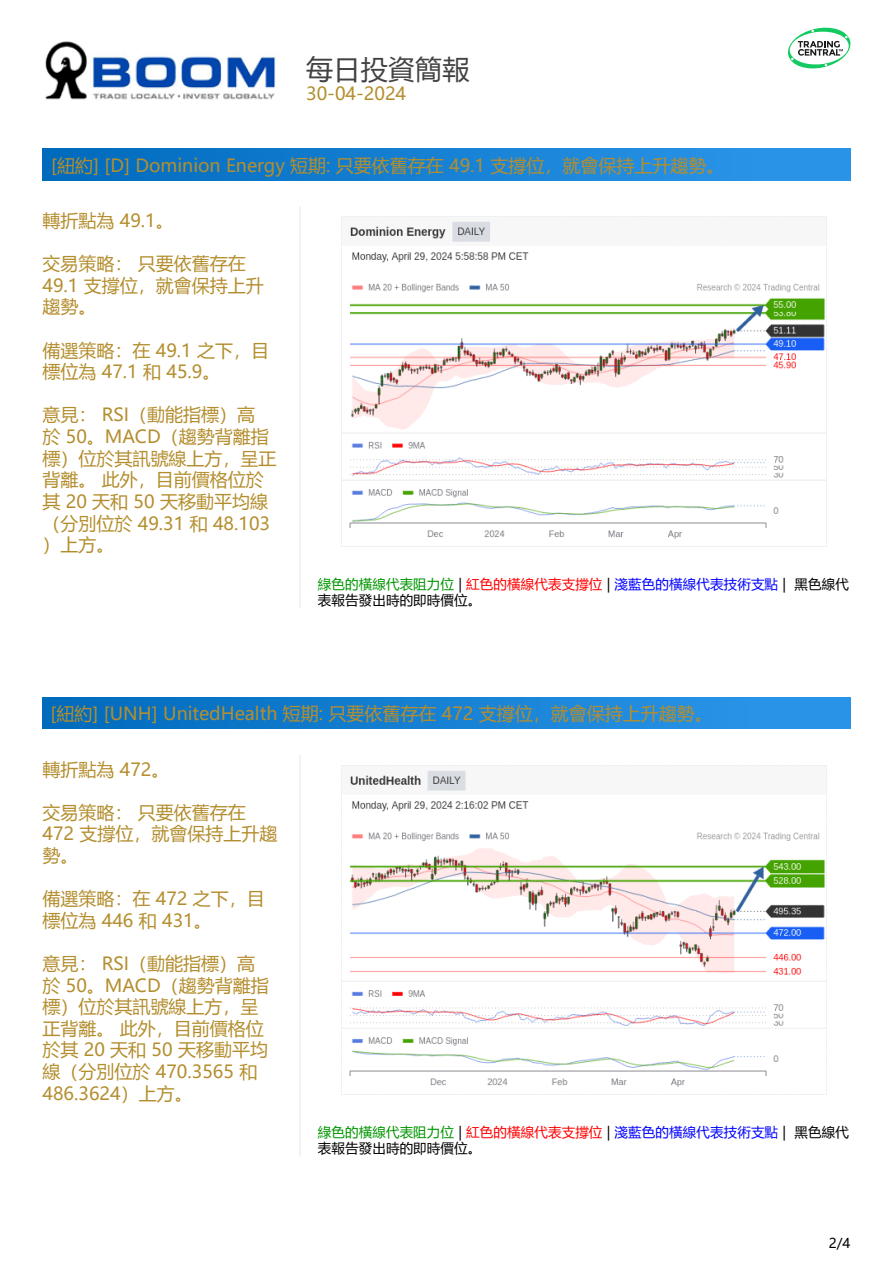
<style>
.page{position:relative;width:893px;height:1263px;background:#fff}
.page>*{position:absolute;margin:0;border:0;box-sizing:border-box;transform-origin:0 0}
.t1{font:27px "Microsoft Ya Hei UI";letter-spacing:.01em;color:#424242}
.t2{font:18px/21.6px "Microsoft Ya Hei UI";color:#b48e2e}
.t3{font:13.5px/16.2px "Microsoft Ya Hei UI";letter-spacing:.01em;color:#000}
.s1{color:#009600}
.s2{color:#f00}
.s3{color:#00f}
</style>
<div class="page">
<svg style="left:788px;top:28px;width:62px;height:40px"></svg>
<hr style="left:300px;top:206px;width:1px;height:402px;background:#e6e6e6">
<hr style="left:300px;top:755px;width:1px;height:401px;background:#e6e6e6">
<img style="left:45px;top:41px;width:231px;height:59px">
<img style="left:341px;top:217px;width:486px;height:329px">
<div style="left:43px;top:149px;width:807px;height:31px;background:linear-gradient(to right,#006bbd,#2d98eb)"></div>
<img style="left:341px;top:765px;width:486px;height:330px">
<div style="left:42px;top:697px;width:808px;height:32px;background:linear-gradient(to right,#006bbd,#2d98eb)"></div>
<h1 class="t1" style="left:306px;top:51px;width:165px">每日投資簡報</h1>
<p class="t2" style="left:306px;top:82px;width:101px">30-04-2024</p>
<p class="t2" style="left:51px;top:154px;width:675px">[紐約] [D] Dominion Energy 短期: 只要依舊存在 49.1 支撐位，就會保持上升趨勢。</p>
<p class="t2" style="left:43px;top:209px;width:133px">轉折點為 49.1。</p>
<p class="t2" style="left:43px;top:252px;width:223px">交易策略： 只要依舊存在<br>49.1 支撐位，就會保持上升趨勢。</p>
<p class="t2" style="left:43px;top:339px;width:228px">備選策略：在 49.1 之下，目標位為 47.1 和 45.9。</p>
<p class="t2" style="left:43px;top:404px;width:236px">意見： RSI（動能指標）高於 50。MACD（趨勢背離指標）位於其訊號線上方，呈正背離。 此外，目前價格位於其 20 天和 50 天移動平均線（分別位於 49.31 和 48.103）上方。</p>
<p class="t3" style="left:318px;top:575px;width:532px"><span class="s1">綠色的橫線代表阻力位</span> | <span class="s2">紅色的橫線代表支撐位</span> | <span class="s3">淺藍色的橫線代表技術支點</span> | 黑色線代表報告發出時的即時價位。</p>
<p class="t2" style="left:51px;top:702px;width:664px">[紐約] [UNH] UnitedHealth 短期: 只要依舊存在 472 支撐位，就會保持上升趨勢。</p>
<p class="t2" style="left:43px;top:758px;width:128px">轉折點為 472。</p>
<p class="t2" style="left:43px;top:801px;width:236px">交易策略： 只要依舊存在<br>472 支撐位，就會保持上升趨勢。</p>
<p class="t2" style="left:43px;top:887px;width:224px">備選策略：在 472 之下，目標位為 446 和 431。</p>
<p class="t2" style="left:43px;top:952px;width:228px">意見： RSI（動能指標）高於 50。MACD（趨勢背離指標）位於其訊號線上方，呈正背離。 此外，目前價格位於其 20 天和 50 天移動平均線（分別位於 470.3565 和<br>486.3624）上方。</p>
<p class="t3" style="left:318px;top:1124px;width:532px"><span class="s1">綠色的橫線代表阻力位</span> | <span class="s2">紅色的橫線代表支撐位</span> | <span class="s3">淺藍色的橫線代表技術支點</span> | 黑色線代表報告發出時的即時價位。</p>
<p class="t3" style="left:829px;top:1235px;width:23px">2/4</p>
</div>
